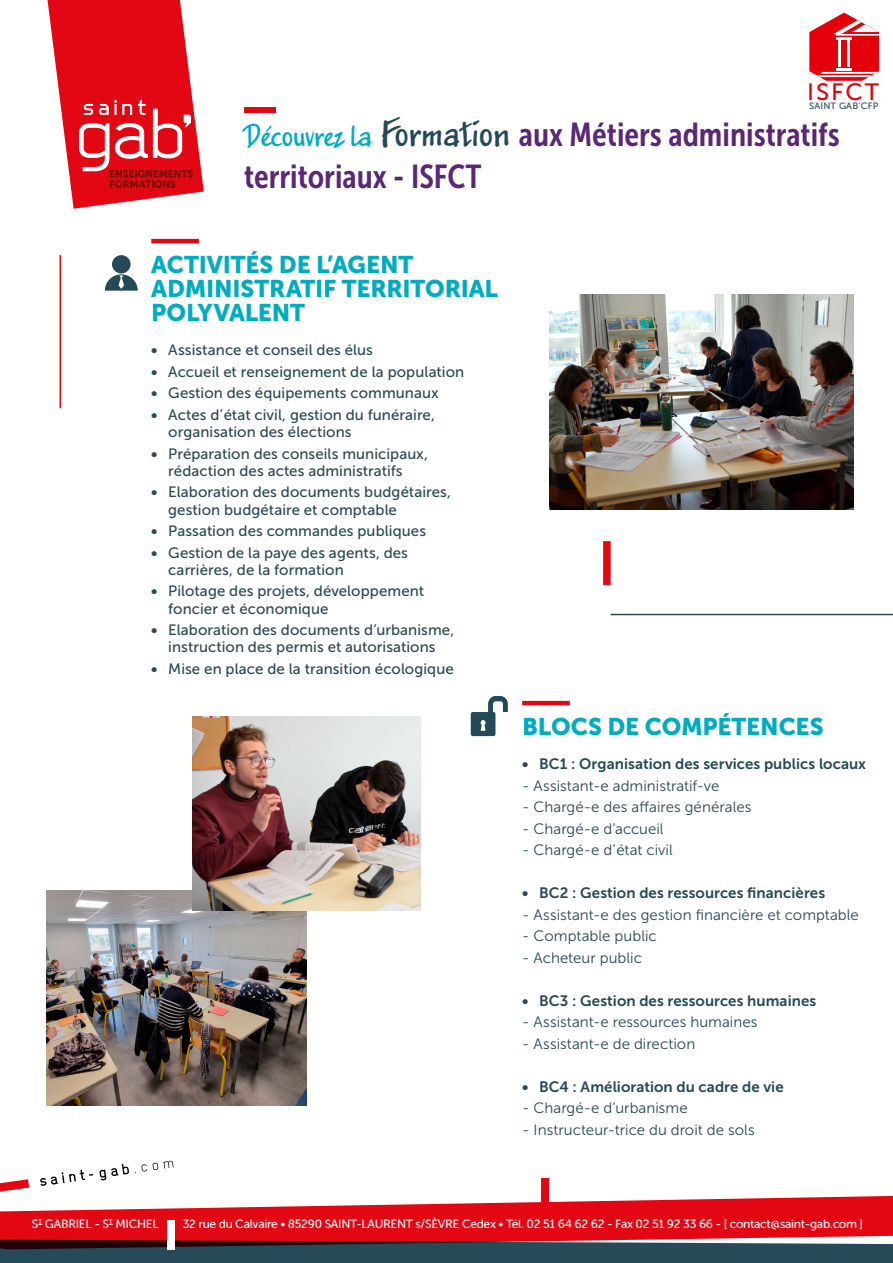
<style>
.page{position:relative;width:893px;height:1263px;background:#fff}
.page>*{position:absolute;margin:0;border:0;box-sizing:border-box;transform-origin:0 0}
.t1{font:33px/42px "Museo Sans Cond 700";color:#5a2875}
.t2{font:24px/24px "Museo Sans 900";letter-spacing:-.01em;color:#00acbf}
.t3{font:23.55px "Museo Sans 500";letter-spacing:.08em;color:#e3000b}
.t4{font:15px/17.2px "Museo Sans 500";letter-spacing:.005em;color:#274a58}
.t5{font:15px "Museo Sans 300";letter-spacing:.005em;color:#244a58}
.t6{font:15px "Museo Sans 700";letter-spacing:.005em;color:#244a58}
.t7{font:12px "Museo Sans 500";letter-spacing:-.025em;color:#fff}
.t8{font:9.15px "Museo Sans 500";letter-spacing:.025em;color:#234957}
.s1{font-family:"Jakob";font-size:27px;color:#00acbf}
.s2{font-family:"Jakob";color:#244a58}
.s3{font-family:"Museo Sans 700"}
.s4{color:#274a58}
</style>
<div class="page">
<svg style="left:47px;top:0;width:157px;height:209px"></svg>
<div style="left:0;top:1249px;width:893px;height:14px;background:#274a58"></div>
<svg style="left:0;top:1196px;width:893px;height:53px;fill:#e30613"></svg>
<div style="left:167px;top:1220px;width:7px;height:29px;background:#fff"></div>
<div style="left:541px;top:1178px;width:8px;height:30px;background:#e30613"></div>
<svg style="left:0;top:1179px;width:29px;height:13px"></svg>
<svg style="left:40px;top:1170px;width:53px;height:16px"></svg>
<svg style="left:135px;top:1161px;width:39px;height:12px"></svg>
<svg style="left:99px;top:1164px;width:30px;height:16px"></svg>
<div style="left:244px;top:108px;width:31px;height:5px;background:#e30613"></div>
<hr style="left:60px;top:255px;width:1px;height:153px;background:#e30613">
<div style="left:603px;top:541px;width:8px;height:44px;background:#e30613"></div>
<hr style="left:151px;top:239px;width:48px;height:4px;background:#e30613">
<hr style="left:522px;top:701px;width:48px;height:4px;background:#e30613">
<svg style="left:471px;top:696px;width:37px;height:40px"></svg>
<div style="left:112px;top:255px;width:19px;height:18px;background:#244a58;border-radius:50%"></div>
<svg style="left:105px;top:274px;width:33px;height:17px"></svg>
<hr style="left:611px;top:614px;width:282px;height:1px;background:#274a58">
<img style="left:550px;top:294px;width:304px;height:216px">
<img style="left:47px;top:890px;width:260px;height:216px">
<img style="left:192px;top:716px;width:229px;height:194px">
<svg style="left:809px;top:13px;width:70px;height:68px"></svg>
<hr style="left:847px;top:41px;width:3px;height:26px;background:#fff">
<h3 class="t3" style="left:807px;top:79px;width:73px">ISFCT</h3>
<p class="t8" style="left:809px;top:101px;width:71px">SAINT GAB’CFP</p>
<h1 class="t1" style="left:244px;top:113px;width:597px"><span class="s1">Découvrez la</span> <span class="s2">Formation</span> aux Métiers administratifs territoriaux - ISFCT</h1>
<h2 class="t2" style="left:151px;top:253px;width:348px">ACTIVITÉS DE L’AGENT<br>ADMINISTRATIF TERRITORIAL<br>POLYVALENT</h2>
<p class="t4" style="left:151px;top:342px;width:223px"><span class="s3">•</span> Assistance et conseil des élus</p>
<p class="t4" style="left:151px;top:363px;width:314px"><span class="s3">•</span> Accueil et renseignement de la population</p>
<p class="t4" style="left:151px;top:385px;width:289px"><span class="s3">•</span> Gestion des équipements communaux</p>
<p class="t4" style="left:168px;top:406px;width:268px;text-indent:-17px"><span class="s3">•</span> Actes d’état civil, gestion du funéraire, organisation des élections</p>
<p class="t4" style="left:151px;top:445px;width:278px;text-align:center"><span class="s3">•</span> Préparation des conseils municipaux, rédaction des actes administratifs</p>
<p class="t4" style="left:168px;top:484px;width:284px;text-indent:-17px"><span class="s3">•</span> Elaboration des documents budgétaires, gestion budgétaire et comptable</p>
<p class="t4" style="left:151px;top:522px;width:276px"><span class="s3">•</span> Passation des commandes publiques</p>
<p class="t4" style="left:168px;top:544px;width:241px;text-indent:-17px"><span class="s3">•</span> Gestion de la paye des agents, des carrières, de la formation</p>
<p class="t4" style="left:168px;top:583px;width:257px;text-indent:-17px"><span class="s3">•</span> Pilotage des projets, développement foncier et économique</p>
<p class="t4" style="left:151px;top:621px;width:304px;text-align:center"><span class="s3">•</span> Elaboration des documents d’urbanisme, instruction des permis et autorisations</p>
<p class="t4" style="left:151px;top:660px;width:304px"><span class="s3">•</span> Mise en place de la transition écologique</p>
<h2 class="t2" style="left:522px;top:715px;width:303px">BLOCS DE COMPÉTENCES</h2>
<p class="t6" style="left:522px;top:756px;width:345px"><span class="s4">•</span> BC1 : Organisation des services publics locaux</p>
<p class="t5" style="left:522px;top:778px;width:199px">- Assistant-e administratif-ve</p>
<p class="t5" style="left:522px;top:799px;width:231px">- Chargé-e des affaires générales</p>
<p class="t5" style="left:522px;top:821px;width:143px">- Chargé-e d’accueil</p>
<p class="t5" style="left:522px;top:842px;width:152px">- Chargé-e d’état civil</p>
<p class="t6" style="left:522px;top:885px;width:304px"><span class="s4">•</span> BC2 : Gestion des ressources financières</p>
<p class="t5" style="left:522px;top:907px;width:338px">- Assistant-e des gestion financière et comptable</p>
<p class="t5" style="left:522px;top:928px;width:136px">- Comptable public</p>
<p class="t5" style="left:522px;top:950px;width:121px">- Acheteur public</p>
<p class="t6" style="left:522px;top:992px;width:296px"><span class="s4">•</span> BC3 : Gestion des ressources humaines</p>
<p class="t5" style="left:522px;top:1014px;width:237px">- Assistant-e ressources humaines</p>
<p class="t5" style="left:522px;top:1036px;width:175px">- Assistant-e de direction</p>
<p class="t6" style="left:522px;top:1078px;width:263px"><span class="s4">•</span> BC4 : Amélioration du cadre de vie</p>
<p class="t5" style="left:522px;top:1100px;width:167px">- Chargé-e d’urbanisme</p>
<p class="t5" style="left:522px;top:1121px;width:234px">- Instructeur-trice du droit de sols</p>
<p class="t7" style="left:32px;top:1217px;width:833px">S<sup>T</sup> GABRIEL - S<sup>T</sup> MICHEL • 32 rue du Calvaire • 85290 SAINT-LAURENT s/SÈVRE Cedex • Tél. 02 51 64 62 62 - Fax 02 51 92 33 66 - [ contact@saint-gab.com ]</p>
</div>
